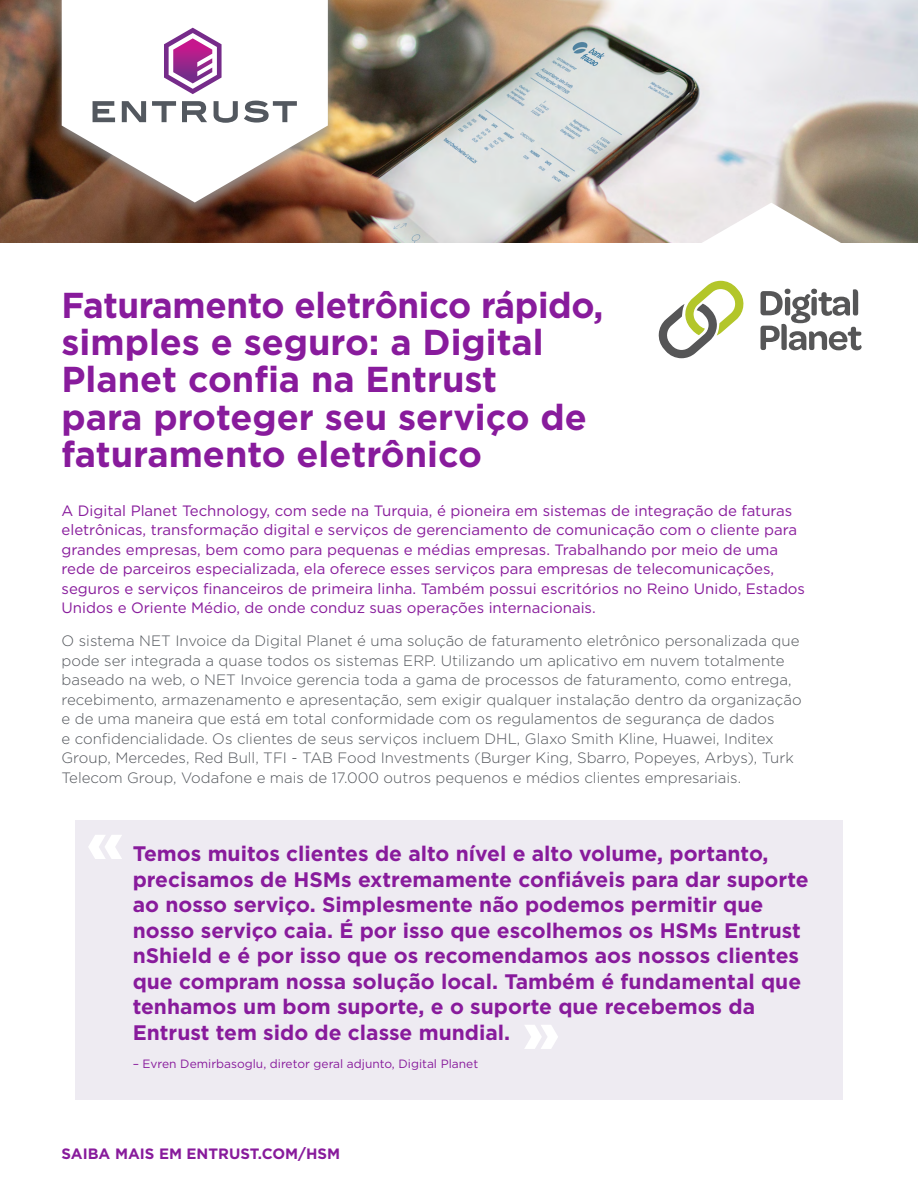
<style>
.page{position:relative;width:918px;height:1188px;background:#fff}
.page>*{position:absolute;margin:0;border:0;box-sizing:border-box;transform-origin:0 0}
.Headline{font:700 36px/37px "Gotham";color:#881b9c}
.t1{font:700 21px/25.5px "Gotham";color:#881b9c}
.Body_copy{font:300 15px/19.5px "Gotham";color:#52555b}
.Body_copy-2{font:15px/19.5px "Gotham";color:#881b9c}
.CTA_URL_front{font:700 15px "Gotham";color:#881b9c}
.Quote_description{font:12px "Gotham";color:#881b9c}
</style>
<div class="page">
<img style="left:0;top:0;width:918px;height:243px">
<div style="left:53px;top:0;width:283px;height:216px;background:#969799;opacity:.75"></div>
<svg style="left:62px;top:0;width:266px;height:202px"></svg>
<svg style="left:93px;top:101px;width:22px;height:21px"></svg>
<svg style="left:122px;top:101px;width:24px;height:21px"></svg>
<svg style="left:152px;top:101px;width:24px;height:21px"></svg>
<svg style="left:182px;top:101px;width:25px;height:21px"></svg>
<svg style="left:214px;top:101px;width:24px;height:22px"></svg>
<svg style="left:244px;top:100px;width:53px;height:23px"></svg>
<svg style="left:164px;top:28px;width:58px;height:66px"></svg>
<div style="left:75px;top:820px;width:767px;height:280px;background:#eeebf2"></div>
<svg style="left:525px;top:1025px;width:33px;height:24px"></svg>
<svg style="left:88px;top:835px;width:34px;height:24px"></svg>
<svg style="left:657px;top:203px;width:205px;height:156px"></svg>
<p class="Headline" style="left:62px;top:287px;width:544px">Faturamento eletrônico rápido, simples e seguro: a Digital<br>Planet confia na Entrust<br>para proteger seu serviço de faturamento eletrônico</p>
<p class="Body_copy-2" style="left:62px;top:501px;width:745px">A Digital Planet Technology, com sede na Turquia, é pioneira em sistemas de integração de faturas eletrônicas, transformação digital e serviços de gerenciamento de comunicação com o cliente para grandes empresas, bem como para pequenas e médias empresas. Trabalhando por meio de uma rede de parceiros especializada, ela oferece esses serviços para empresas de telecomunicações, seguros e serviços financeiros de primeira linha. Também possui escritórios no Reino Unido, Estados Unidos e Oriente Médio, de onde conduz suas operações internacionais.</p>
<p class="Body_copy" style="left:62px;top:631px;width:742px">O sistema NET Invoice da Digital Planet é uma solução de faturamento eletrônico personalizada que pode ser integrada a quase todos os sistemas ERP. Utilizando um aplicativo em nuvem totalmente baseado na web, o NET Invoice gerencia toda a gama de processos de faturamento, como entrega, recebimento, armazenamento e apresentação, sem exigir qualquer instalação dentro da organização e de uma maneira que está em total conformidade com os regulamentos de segurança de dados<br>e confidencialidade. Os clientes de seus serviços incluem DHL, Glaxo Smith Kline, Huawei, Inditex Group, Mercedes, Red Bull, TFI - TAB Food Investments (Burger King, Sbarro, Popeyes, Arbys), Turk Telecom Group, Vodafone e mais de 17.000 outros pequenos e médios clientes empresariais.</p>
<p class="t1" style="left:133px;top:841px;width:677px">Temos muitos clientes de alto nível e alto volume, portanto, precisamos de HSMs extremamente confiáveis para dar suporte ao nosso serviço. Simplesmente não podemos permitir que nosso serviço caia. É por isso que escolhemos os HSMs Entrust nShield e é por isso que os recomendamos aos nossos clientes que compram nossa solução local. Também é fundamental que tenhamos um bom suporte, e o suporte que recebemos da Entrust tem sido de classe mundial.</p>
<p class="Quote_description" style="left:133px;top:1056px;width:347px">– Evren Demirbasoglu, diretor geral adjunto, Digital Planet</p>
<p class="CTA_URL_front" style="left:62px;top:1144px;width:280px">SAIBA MAIS EM ENTRUST.COM/HSM</p>
</div>
